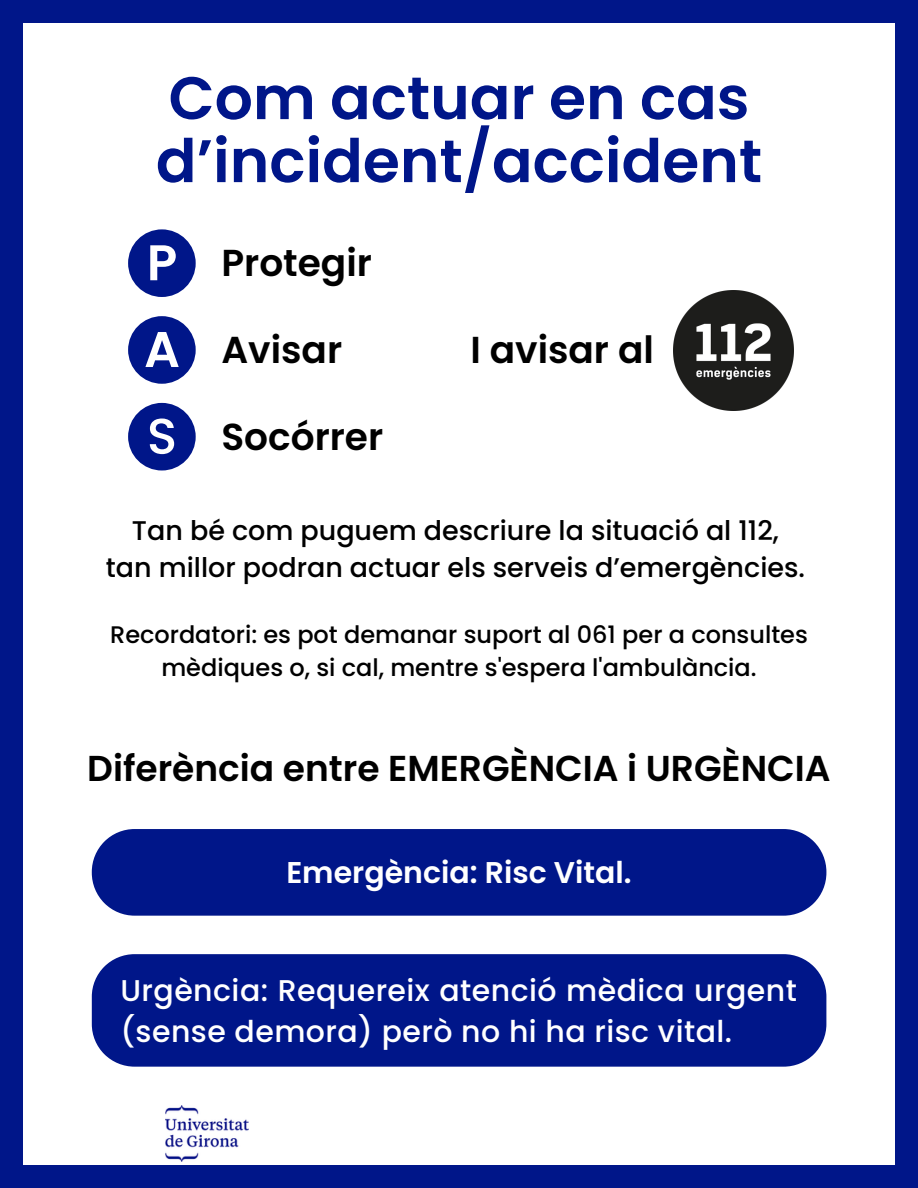
<style>
.page{position:relative;width:918px;height:1188px;background:#001689}
.page>*{position:absolute;margin:0;border:0;box-sizing:border-box;transform-origin:0 0}
.t1{font:600 60px/63px "Poppins";color:#001689}
.t2{font:600 50.1px/86.7px "Poppins";color:#fff}
.t3{font:500 50.1px "Poppins";color:#fff}
.t4{font:600 37.5px "Poppins";color:#000}
.t5{font:600 36px "Poppins";color:#000}
.t6{font:500 30px/41.7px "Poppins";letter-spacing:.015em;color:#fff}
.t7{font:600 30px "Poppins";color:#fff}
.t8{font:500 27px/37.2px "Poppins";color:#000;text-align:center}
.t9{font:500 24px/32.7px "Poppins";color:#000;text-align:center}
</style>
<div class="page">
<div style="left:23px;top:23px;width:872px;height:1142px;background:#fff"></div>
<div style="left:128px;top:229px;width:68px;height:68px;background:#001689;border-radius:50%"></div>
<div style="left:128px;top:316px;width:68px;height:68px;background:#001689;border-radius:50%"></div>
<div style="left:128px;top:403px;width:68px;height:68px;background:#001689;border-radius:50%"></div>
<img style="left:674px;top:291px;width:119px;height:119px">
<div style="left:92px;top:829px;width:734px;height:87px;background:#001689"></div>
<div style="left:92px;top:954px;width:734px;height:113px;background:#001689"></div>
<img style="left:165px;top:1105px;width:83px;height:56px">
<h1 class="t1" style="left:156px;top:67px;width:608px">Com actuar en cas d’incident/accident</h1>
<h2 class="t2" style="left:144px;top:219px;width:37px">P<br>A</h2>
<h2 class="t3" style="left:147px;top:401px;width:32px">S</h2>
<h3 class="t4" style="left:221px;top:237px;width:152px">Protegir</h3>
<h3 class="t4" style="left:221px;top:324px;width:122px">Avisar</h3>
<h3 class="t4" style="left:221px;top:410px;width:163px">Socórrer</h3>
<h3 class="t4" style="left:470px;top:324px;width:185px">I avisar al</h3>
<p class="t8" style="left:106px;top:512px;width:701px">Tan bé com puguem descriure la situació al 112, tan millor podran actuar els serveis d’emergències.</p>
<p class="t9" style="left:110px;top:618px;width:699px">Recordatori: es pot demanar suport al 061 per a consultes mèdiques o, si cal, mentre s'espera l'ambulància.</p>
<h3 class="t5" style="left:87px;top:744px;width:745px">Diferència entre EMERGÈNCIA i URGÈNCIA</h3>
<p class="t7" style="left:286px;top:851px;width:347px">Emergència: Risc Vital.</p>
<p class="t6" style="left:120px;top:969px;width:678px">Urgència: Requereix atenció mèdica urgent (sense demora) però no hi ha risc vital.</p>
</div>
